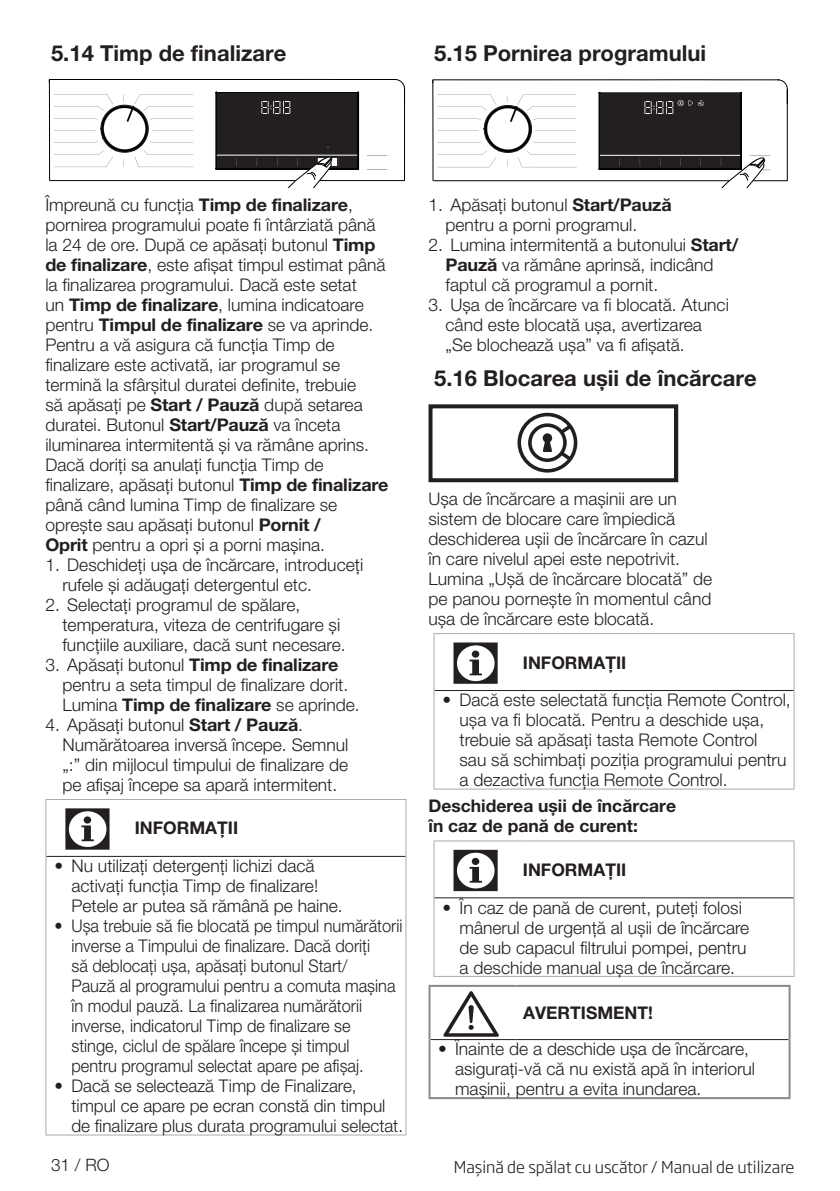
<style>
.page{position:relative;width:840px;height:1191px;background:#fff}
.page>*{position:absolute;margin:0;border:0;box-sizing:border-box;transform-origin:0 0}
.t1{font:60.8px "ZIWARNUN";color:#241f1f;scale:1.05 1}
.t2{font:57px "ZIWARNUN";color:#241f1f;scale:1.05 1}
.t3{font:700 22px "Helvetica Neue LT Pro";color:#241f1f}
.t4{font:300 17.4px/20px "Helvetica Neue LT Pro";color:#241f1f}
.t5{font:300 17.4px/20px "Helvetica Neue LT Pro";color:#241f1f;scale:.94 1}
.t6{font:700 17.4px/20px "Helvetica Neue LT Pro";color:#241f1f}
.t7{font:300 17.2px "Helvetica Neue LT Pro";color:#241f1f}
.t8{font:300 16px "Soho Gothic Pro";color:#241f1f}
.t9{font:300 6.6px "Soho Gothic Pro";color:#fff}
.s1{font-weight:700}
</style>
<div class="page">
<svg style="left:49px;top:79px;width:355px;height:109px"></svg>
<hr style="left:405px;top:856px;width:1px;height:278px;background:#aaaaac">
<hr style="left:46px;top:856px;width:86px;height:1px;background:#241f1f">
<hr style="left:132px;top:856px;width:273px;height:1px;background:#241f1f">
<hr style="left:45px;top:799px;width:87px;height:1px;background:#aaaaac">
<hr style="left:45px;top:800px;width:1px;height:56px;background:#aaaaac">
<hr style="left:132px;top:799px;width:274px;height:1px;background:#aaaaac">
<hr style="left:405px;top:800px;width:1px;height:56px;background:#aaaaac">
<hr style="left:45px;top:856px;width:1px;height:278px;background:#aaaaac">
<hr style="left:45px;top:1134px;width:87px;height:1px;background:#aaaaac">
<hr style="left:132px;top:1134px;width:274px;height:1px;background:#aaaaac">
<svg style="left:432px;top:79px;width:355px;height:109px"></svg>
<svg style="left:517px;top:412px;width:61px;height:61px"></svg>
<div style="left:428px;top:404px;width:249px;height:78px;border:4px solid #241f1f"></div>
<hr style="left:793px;top:690px;width:1px;height:98px;background:#aaaaac">
<hr style="left:434px;top:690px;width:85px;height:1px;background:#241f1f">
<hr style="left:519px;top:690px;width:274px;height:1px;background:#241f1f">
<hr style="left:433px;top:633px;width:86px;height:1px;background:#aaaaac">
<hr style="left:433px;top:634px;width:1px;height:56px;background:#aaaaac">
<hr style="left:519px;top:633px;width:275px;height:1px;background:#aaaaac">
<hr style="left:793px;top:634px;width:1px;height:56px;background:#aaaaac">
<hr style="left:433px;top:690px;width:1px;height:98px;background:#aaaaac">
<hr style="left:433px;top:788px;width:86px;height:1px;background:#aaaaac">
<hr style="left:519px;top:788px;width:275px;height:1px;background:#aaaaac">
<hr style="left:793px;top:898px;width:1px;height:78px;background:#aaaaac">
<hr style="left:434px;top:897px;width:85px;height:1px;background:#241f1f">
<hr style="left:519px;top:897px;width:274px;height:1px;background:#241f1f">
<hr style="left:433px;top:840px;width:86px;height:1px;background:#aaaaac">
<hr style="left:433px;top:841px;width:1px;height:57px;background:#aaaaac">
<hr style="left:519px;top:840px;width:275px;height:1px;background:#aaaaac">
<hr style="left:793px;top:841px;width:1px;height:57px;background:#aaaaac">
<hr style="left:433px;top:898px;width:1px;height:78px;background:#aaaaac">
<hr style="left:433px;top:976px;width:86px;height:1px;background:#aaaaac">
<hr style="left:519px;top:976px;width:275px;height:1px;background:#aaaaac">
<hr style="left:788px;top:1039px;width:2px;height:58px;background:#89898b">
<hr style="left:430px;top:1039px;width:85px;height:1px;background:#241f1f">
<hr style="left:515px;top:1039px;width:273px;height:1px;background:#241f1f">
<hr style="left:428px;top:985px;width:87px;height:2px;background:#89898b">
<hr style="left:428px;top:987px;width:2px;height:52px;background:#89898b">
<hr style="left:515px;top:985px;width:275px;height:2px;background:#89898b">
<hr style="left:788px;top:987px;width:2px;height:52px;background:#89898b">
<hr style="left:428px;top:1039px;width:2px;height:58px;background:#89898b">
<hr style="left:428px;top:1097px;width:87px;height:2px;background:#89898b">
<hr style="left:515px;top:1097px;width:275px;height:2px;background:#89898b">
<p class="t3" style="left:51px;top:40px;width:236px">5.14 Timp de finalizare</p>
<p class="t3" style="left:434px;top:40px;width:273px">5.15 Pornirea programului</p>
<p class="t9" style="left:326px;top:141px;width:4px">-</p>
<p class="t4" style="left:45px;top:194px;width:344px">Împreună cu funcția <span class="s1">Timp de finalizare</span>, pornirea programului poate fi întârziată până la 24 de ore. După ce apăsați butonul <span class="s1">Timp de finalizare</span>, este afișat timpul estimat până la finalizarea programului. Dacă este setat<br>un <span class="s1">Timp de finalizare</span>, lumina indicatoare pentru <span class="s1">Timpul de finalizare</span> se va aprinde.<br>Pentru a vă asigura că funcția Timp de finalizare este activată, iar programul se termină la sfârșitul duratei definite, trebuie<br>să apăsați pe <span class="s1">Start / Pauză</span> după setarea duratei. Butonul <span class="s1">Start/Pauză</span> va înceta iluminarea intermitentă și va rămâne aprins.<br>Dacă doriți sa anulați funcția Timp de finalizare, apăsați butonul <span class="s1">Timp de finalizare </span>până când lumina Timp de finalizare se oprește sau apăsați butonul <span class="s1">Pornit /<br>Oprit</span> pentru a opri și a porni mașina.</p>
<p class="t4" style="left:62px;top:554px;width:302px;text-indent:-17px">1. Deschideți ușa de încărcare, introduceți rufele și adăugați detergentul etc.</p>
<p class="t4" style="left:62px;top:594px;width:285px;text-indent:-17px">2. Selectați programul de spălare, temperatura, viteza de centrifugare și funcțiile auxiliare, dacă sunt necesare.</p>
<p class="t4" style="left:62px;top:654px;width:299px;text-indent:-17px">3. Apăsați butonul <span class="s1">Timp de finalizare </span>pentru a seta timpul de finalizare dorit.<br>Lumina <span class="s1">Timp de finalizare</span> se aprinde.</p>
<p class="t4" style="left:62px;top:714px;width:287px;text-indent:-17px">4. Apăsați butonul <span class="s1">Start / Pauză</span>.<br>Numărătoarea inversă începe. Semnul „:” din mijlocul timpului de finalizare de pe afișaj începe sa apară intermitent.</p>
<h1 class="t1" style="left:62px;top:797px;width:53px">C</h1>
<p class="t6" style="left:135px;top:817px;width:105px">INFORMAȚII</p>
<p class="t4" style="left:71px;top:855px;width:273px;text-indent:-17px">• Nu utilizați detergenți lichizi dacă activați funcția Timp de finalizare!<br>Petele ar putea să rămână pe haine.</p>
<p class="t5" style="left:71px;top:915px;width:353px;text-indent:-17px">• Ușa trebuie să fie blocată pe timpul numărătorii inverse a Timpului de finalizare. Dacă doriți<br>să deblocați ușa, apăsați butonul Start/<br>Pauză al programului pentru a comuta mașina în modul pauză. La finalizarea numărătorii inverse, indicatorul Timp de finalizare se<br>stinge, ciclul de spălare începe și timpul<br>pentru programul selectat apare pe afișaj.</p>
<p class="t4" style="left:71px;top:1075px;width:333px;text-indent:-17px">• Dacă se selectează Timp de Finalizare, timpul ce apare pe ecran constă din timpul de finalizare plus durata programului selectat.</p>
<p class="t4" style="left:445px;top:194px;width:228px;text-indent:-17px">1. Apăsați butonul <span class="s1">Start/Pauză </span>pentru a porni programul.</p>
<p class="t4" style="left:445px;top:234px;width:294px;text-indent:-17px">2. Lumina intermitentă a butonului <span class="s1">Start/<br>Pauză</span> va rămâne aprinsă, indicând faptul că programul a pornit.</p>
<p class="t4" style="left:445px;top:294px;width:285px;text-indent:-17px">3. Ușa de încărcare va fi blocată. Atunci când este blocată ușa, avertizarea „Se blochează ușa” va fi afișată.</p>
<p class="t3" style="left:434px;top:365px;width:324px">5.16 Blocarea ușii de încărcare</p>
<p class="t4" style="left:428px;top:488px;width:285px">Ușa de încărcare a mașinii are un sistem de blocare care împiedică deschiderea ușii de încărcare în cazul în care nivelul apei este nepotrivit.<br>Lumina „Ușă de încărcare blocată” de pe panou pornește în momentul când ușa de încărcare este blocată.</p>
<h1 class="t1" style="left:449px;top:631px;width:53px">C</h1>
<p class="t6" style="left:522px;top:652px;width:105px">INFORMAȚII</p>
<p class="t4" style="left:459px;top:689px;width:332px;text-indent:-17px">• Dacă este selectată funcția Remote Control, ușa va fi blocată. Pentru a deschide ușa, trebuie să apăsați tasta Remote Control<br>sau să schimbați poziția programului pentru a dezactiva funcția Remote Control.</p>
<p class="t6" style="left:428px;top:796px;width:249px">Deschiderea ușii de încărcare în caz de pană de curent:</p>
<h1 class="t1" style="left:449px;top:838px;width:53px">C</h1>
<p class="t6" style="left:522px;top:859px;width:105px">INFORMAȚII</p>
<p class="t4" style="left:459px;top:897px;width:291px;text-indent:-17px">• În caz de pană de curent, puteți folosi mânerul de urgență al ușii de încărcare de sub capacul filtrului pompei, pentru a deschide manual ușa de încărcare.</p>
<h2 class="t2" style="left:443px;top:983px;width:57px">A</h2>
<p class="t6" style="left:523px;top:1002px;width:131px">AVERTISMENT!</p>
<p class="t4" style="left:455px;top:1038px;width:301px;text-indent:-17px">• Înainte de a deschide ușa de încărcare, asigurați-vă că nu există apă în interiorul mașinii, pentru a evita inundarea.</p>
<p class="t7" style="left:51px;top:1154px;width:60px">31 / RO</p>
<p class="t8" style="left:453px;top:1154px;width:342px">Mașină de spălat cu uscător / Manual de utilizare</p>
</div>
